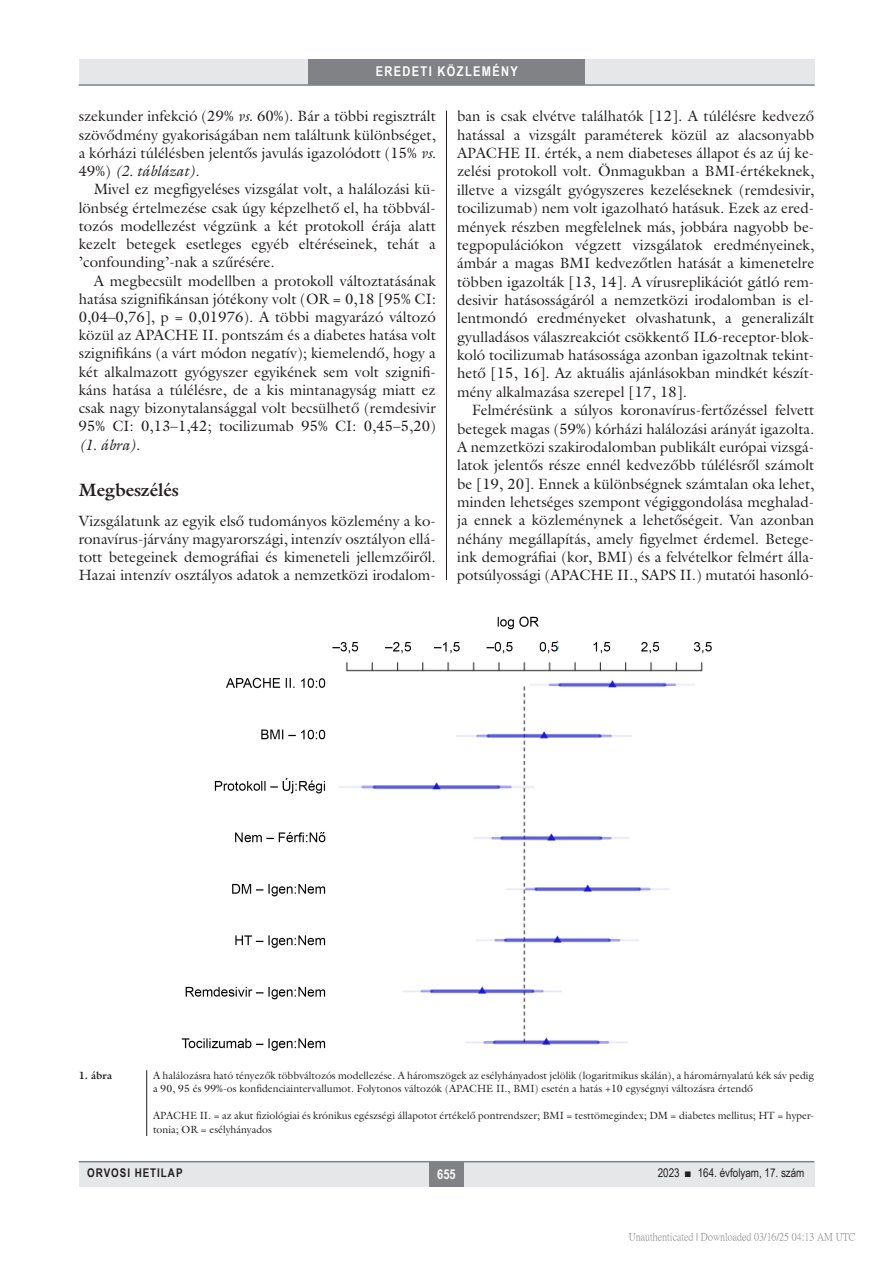
<style>
.page{position:relative;width:893px;height:1263px;background:#fff}
.page>*{position:absolute;margin:0;border:0;box-sizing:border-box;transform-origin:0 0}
.alcimbold{font:700 18px "Galliard Reg";color:#231f20}
.Body_Text{font:15px/18.3px "Galliard Reg";color:#231f20;text-align:justify}
.Body_tompa{font:15px/18.3px "Galliard Reg";color:#231f20;text-align:justify}
.t1{font:700 13.5px "Arial Narrow";letter-spacing:.1em;color:#fff}
.t2{font:12px "Arial Narrow";color:#231f20}
.t3{font:700 12px "Arial Narrow";letter-spacing:.08em;color:#231f20}
.kepalairas2{font:10.5px/13.5px "Galliard Reg";color:#231f20}
.t4{font:10.5px "P Ming Li U";color:rgb(0 0 0/.5)}
.kepalairas1{font:700 10.5px "Galliard Reg";color:#231f20}
.s1{font-style:italic}
</style>
<div class="page">
<div style="left:79px;top:1161px;width:735px;height:25px;background:#e6e7e9"></div>
<div style="left:429px;top:1161px;width:34px;height:25px;background:#808285"></div>
<hr style="left:79px;top:1161px;width:735px;height:1px;background:#808285">
<div style="left:79px;top:60px;width:735px;height:25px;background:#e6e7e9"></div>
<div style="left:308px;top:60px;width:277px;height:25px;background:#808285"></div>
<hr style="left:79px;top:84px;width:736px;height:2px;background:#808285">
<hr style="left:446px;top:111px;width:1px;height:1026px;background:#231f20">
<div style="left:79px;top:580px;width:735px;height:490px;background:#fff"></div>
<img style="left:181px;top:616px;width:531px;height:435px">
<div style="left:79px;top:1070px;width:735px;height:67px;background:#fff"></div>
<hr style="left:146px;top:1070px;width:1px;height:66px;background:#231f20">
<p class="t1" style="left:376px;top:61px;width:144px">EREDETI KÖZLEMÉNY</p>
<p class="Body_Text" style="left:79px;top:107px;width:359px">szekunder infekció (29% <span class="s1">vs.</span> 60%). Bár a többi regisztrált szövődmény gyakoriságában nem találtunk különbséget, a kórházi túlélésben jelentős javulás igazolódott (15% <span class="s1">vs.<br></span>49%) <span class="s1">(2. táblázat)</span>.</p>
<p class="Body_Text" style="left:79px;top:180px;width:359px;text-indent:15px">Mivel ez megfigyeléses vizsgálat volt, a halálozási kü&shy;lönbség értelmezése csak úgy képzelhető el, ha többvál&shy;tozós modellezést végzünk a két protokoll érája alatt kezelt betegek esetleges egyéb eltéréseinek, tehát a ’confounding’-nak a szűrésére.</p>
<p class="Body_Text" style="left:79px;top:271px;width:359px;text-indent:15px">A megbecsült modellben a protokoll változtatásának hatása szignifikánsan jótékony volt (OR = 0,18 [95% CI:<br>0,04–0,76], p = 0,01976). A többi magyarázó változó közül az APACHE II. pontszám és a diabetes hatása volt szignifikáns (a várt módon negatív); kiemelendő, hogy a két alkalmazott gyógyszer egyikének sem volt szignifi&shy;káns hatása a túlélésre, de a kis mintanagyság miatt ez csak nagy bizonytalansággal volt becsülhető (remdesivir 95% CI: 0,13–1,42; tocilizumab 95% CI: 0,45–5,20) <span class="s1">(1. ábra)</span>.</p>
<p class="alcimbold" style="left:79px;top:478px;width:102px">Megbeszélés</p>
<p class="Body_tompa" style="left:79px;top:511px;width:359px">Vizsgálatunk az egyik első tudományos közlemény a ko&shy;ronavírus-járvány magyarországi, intenzív osztályon ellá&shy;tott betegeinek demográfiai és kimeneteli jellemzőiről.<br>Hazai intenzív osztályos adatok a nemzetközi irodalom-</p>
<p class="Body_tompa" style="left:457px;top:107px;width:359px">ban is csak elvétve találhatók [12]. A túlélésre kedvező hatással a vizsgált paraméterek közül az alacsonyabb APACHE II. érték, a nem diabeteses állapot és az új ke&shy;zelési protokoll volt. Önmagukban a BMI-értékeknek, illetve a vizsgált gyógyszeres kezeléseknek (remdesivir, tocilizumab) nem volt igazolható hatásuk. Ezek az ered&shy;mények részben megfelelnek más, jobbára nagyobb be&shy;tegpopulációkon végzett vizsgálatok eredményeinek, ámbár a magas BMI kedvezőtlen hatását a kimenetelre többen igazolták [13, 14]. A vírusreplikációt gátló rem&shy;desivir hatásosságáról a nemzetközi irodalomban is el&shy;lentmondó eredményeket olvashatunk, a generalizált gyulladásos válaszreakciót csökkentő IL6-receptor-blok&shy;koló tocilizumab hatásossága azonban igazoltnak tekint&shy;hető [15, 16]. Az aktuális ajánlásokban mindkét készít&shy;mény alkalmazása szerepel [17, 18].</p>
<p class="Body_Text" style="left:457px;top:401px;width:359px;text-indent:15px">Felmérésünk a súlyos koronavírus-fertőzéssel felvett betegek magas (59%) kórházi halálozási arányát igazolta.<br>A nemzetközi szakirodalomban publikált európai vizsgá&shy;latok jelentős része ennél kedvezőbb túlélésről számolt be [19, 20]. Ennek a különbségnek számtalan oka lehet, minden lehetséges szempont végiggondolása meghalad&shy;ja ennek a közleménynek a lehetőségeit. Van azonban néhány megállapítás, amely figyelmet érdemel. Betege&shy;ink demográfiai (kor, BMI) és a felvételkor felmért álla&shy;potsúlyossági (APACHE II., SAPS II.) mutatói hasonló-</p>
<p class="kepalairas1" style="left:79px;top:1068px;width:35px">1. ábra</p>
<p class="kepalairas2" style="left:153px;top:1068px;width:663px">A halálozásra ható tényezők többváltozós modellezése. A háromszögek az esélyhányadost jelölik (logaritmikus skálán), a háromárnyalatú kék sáv pedig a 90, 95 és 99%-os konfidenciaintervallumot. Folytonos változók (APACHE II., BMI) esetén a hatás +10 egységnyi változásra értendő</p>
<p class="kepalairas2" style="left:153px;top:1109px;width:663px">APACHE II. = az akut fiziológiai és krónikus egészségi állapotot értékelő pontrendszer; BMI = testtömegindex; DM = diabetes mellitus; HT = hyper&shy;tonia; OR = esélyhányados</p>
<p class="t3" style="left:87px;top:1164px;width:97px">ORVOSI HETILAP</p>
<p class="t1" style="left:437px;top:1163px;width:20px">655</p>
<p class="t2" style="left:658px;top:1164px;width:148px">2023 ■ 164. évfolyam, 17. szám</p>
<p class="t4" style="left:629px;top:1232px;width:228px">Unauthenticated | Downloaded 03/16/25 04:13 AM UTC</p>
</div>
